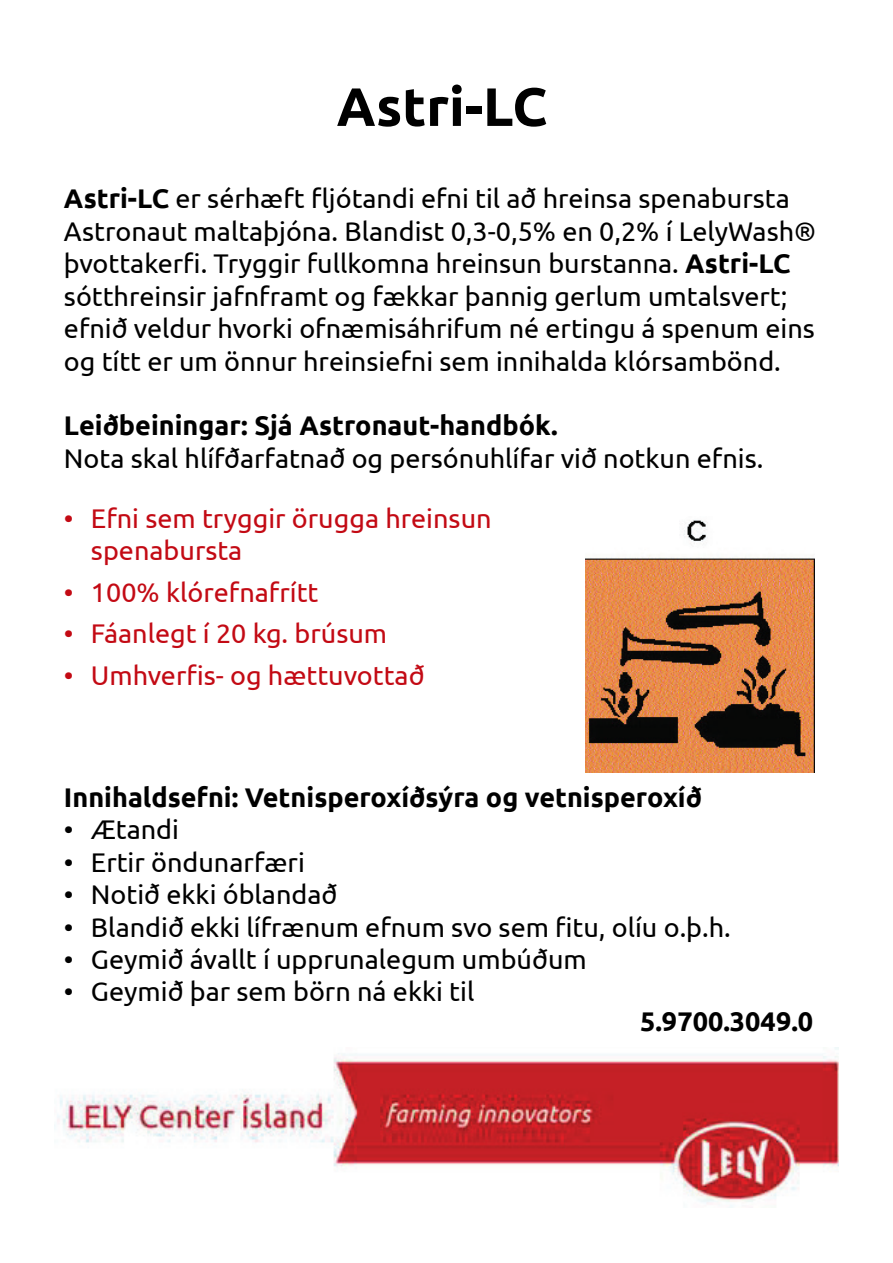
<style>
.page{position:relative;width:893px;height:1263px;background:#fff}
.page>*{position:absolute;margin:0;border:0;box-sizing:border-box;transform-origin:0 0}
.t1{font:700 54px "Ubuntu";color:#000}
.t2{font:27px/32.4px "Ubuntu";color:#000}
.t3{font:27px/32.4px "Ubuntu";color:#c30a14}
.t4{font:700 27px "Ubuntu";color:#000}
.s1{font-weight:700}
</style>
<div class="page">
<img style="left:585px;top:520px;width:229px;height:252px">
<img style="left:54px;top:1047px;width:785px;height:160px">
<p class="t1" style="left:337px;top:74px;width:212px">Astri-LC</p>
<p class="t2" style="left:64px;top:182px;width:754px"><span class="s1">Astri-LC</span> er sérhæft fljótandi efni til að hreinsa spenabursta Astronaut maltaþjóna. Blandist 0,3-0,5% en 0,2% í LelyWash® þvottakerfi. Tryggir fullkomna hreinsun burstanna. <span class="s1">Astri-LC </span>sótthreinsir jafnframt og fækkar þannig gerlum umtalsvert; efnið veldur hvorki ofnæmisáhrifum né ertingu á spenum eins og títt er um önnur hreinsiefni sem innihalda klórsambönd.</p>
<p class="t4" style="left:64px;top:409px;width:495px">Leiðbeiningar: Sjá Astronaut-handbók.</p>
<p class="t2" style="left:64px;top:441px;width:701px">Nota skal hlífðarfatnað og persónuhlífar við notkun efnis.</p>
<p class="t3" style="left:91px;top:501px;width:402px;text-indent:-27px">• Efni sem tryggir örugga hreinsun spenabursta</p>
<p class="t3" style="left:64px;top:575px;width:256px">• 100% klórefnafrítt</p>
<p class="t3" style="left:64px;top:617px;width:325px">• Fáanlegt í 20 kg. brúsum</p>
<p class="t3" style="left:64px;top:658px;width:362px">• Umhverfis- og hættuvottað</p>
<p class="t4" style="left:64px;top:781px;width:639px">Innihaldsefni: Vetnisperoxíðsýra og vetnisperoxíð</p>
<p class="t2" style="left:64px;top:813px;width:117px">• Ætandi</p>
<p class="t2" style="left:64px;top:845px;width:242px">• Ertir öndunarfæri</p>
<p class="t2" style="left:64px;top:877px;width:275px">• Notið ekki óblandað</p>
<p class="t2" style="left:64px;top:910px;width:668px">• Blandið ekki lífrænum efnum svo sem fitu, olíu o.þ.h.</p>
<p class="t2" style="left:64px;top:942px;width:524px">• Geymið ávallt í upprunalegum umbúðum</p>
<p class="t2" style="left:64px;top:975px;width:412px">• Geymið þar sem börn ná ekki til</p>
<p class="t4" style="left:640px;top:1004px;width:175px">5.9700.3049.0</p>
</div>
